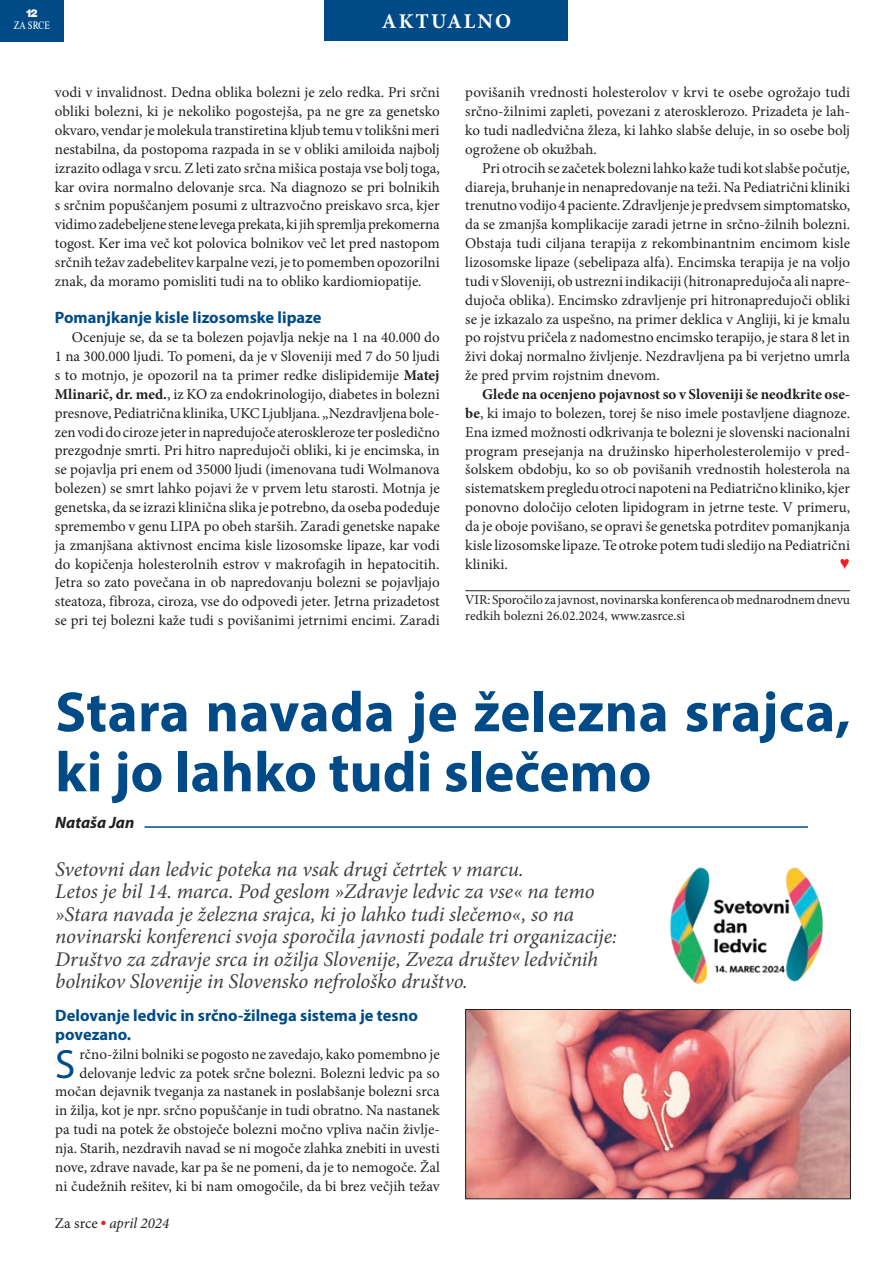
<style>
.page{position:relative;width:893px;height:1263px;background:#fff}
.page>*{position:absolute;margin:0;border:0;box-sizing:border-box;transform-origin:0 0}
.t1{font:700 57px/60px "Myriad Pro";color:#004b87}
.t2{font:40.95px "Myriad Pro";color:#004b87}
.t3{font:italic 21px/22.5px "Minion Pro";letter-spacing:-.005em;color:#3e3e3f}
.t4{font:700 21px "Minion Pro";letter-spacing:.1em;color:#fff}
.t5{font:700 16.5px/18.9px "Myriad Pro";color:#004b87}
.t6{font:italic 700 16.5px "Myriad Pro";color:#231f20}
.t7{font:15px/18.9px "Minion Pro";color:#231f20;text-align:justify}
.t8{font:italic 15px "Minion Pro";color:#231f20}
.t9{font:13.5px/16.5px "Minion Pro";letter-spacing:-.01em;color:#231f20}
.t10{font:11.25px "Nimbus Roman DOT";color:#fff;scale:.8 1}
.t11{font:11.25px "Nimbus Sans POT Blac";color:#fff}
.t12{font:6px "Dixieland Normal";color:#ee1d23}
.s1{font-weight:700}
</style>
<div class="page">
<div style="left:325px;top:0;width:243px;height:41px;background:#004b87"></div>
<div style="left:0;top:0;width:64px;height:41px;background:#004b87"></div>
<hr style="left:145px;top:826px;width:663px;height:2px;background:#004b87">
<img style="left:670px;top:867px;width:154px;height:117px">
<hr style="left:465px;top:590px;width:385px;height:1px;background:#231f20">
<img style="left:467px;top:1011px;width:382px;height:186px">
<div style="left:465px;top:1009px;width:386px;height:190px;border:1px solid #231f20"></div>
<p class="t11" style="left:26px;top:8px;width:13px">12</p>
<p class="t10" style="left:14px;top:19px;width:47px">ZA SRCE</p>
<h3 class="t4" style="left:382px;top:7px;width:131px">AKTUALNO</h3>
<p class="t7" style="left:55px;top:83px;width:386px">vodi v invalidnost. Dedna oblika bolezni je zelo redka. Pri srčni obliki bolezni, ki je nekoliko pogostejša, pa ne gre za genetsko okvaro, vendar je molekula transtiretina kljub temu v tolikšni meri nestabilna, da postopoma razpada in se v obliki amiloida najbolj izrazito odlaga v srcu. Z leti zato srčna mišica postaja vse bolj toga, kar ovira normalno delovanje srca. Na diagnozo se pri bolnikih s srčnim popuščanjem posumi z ultrazvočno preiskavo srca, kjer vidimo zadebeljene stene levega prekata, ki jih spremlja prekomerna togost. Ker ima več kot polovica bolnikov več let pred nastopom srčnih težav zadebelitev karpalne vezi, je to pomemben opozorilni znak, da moramo pomisliti tudi na to obliko kardiomiopatije.</p>
<p class="t5" style="left:55px;top:308px;width:268px">Pomanjkanje kisle lizosomske lipaze</p>
<p class="t7" style="left:55px;top:328px;width:386px;text-indent:17px">Ocenjuje se, da se ta bolezen pojavlja nekje na 1 na 40.000 do 1 na 300.000 ljudi. To pomeni, da je v Sloveniji med 7 do 50 ljudi s to motnjo, je opozoril na ta primer redke dislipidemije <span class="s1">Matej Mlinarič, dr. med.</span>, iz KO za endokrinologijo, diabetes in bolezni presnove, Pediatrična klinika, UKC Ljubljana. „Nezdravljena bole&shy;zen vodi do ciroze jeter in napredujoče ateroskleroze ter posledično prezgodnje smrti. Pri hitro napredujoči obliki, ki je encimska, in se pojavlja pri enem od 35000 ljudi (imenovana tudi Wolmanova bolezen) se smrt lahko pojavi že v prvem letu starosti. Motnja je genetska, da se izrazi klinična slika je potrebno, da oseba podeduje spremembo v genu LIPA po obeh starših. Zaradi genetske napake ja zmanjšana aktivnost encima kisle lizosomske lipaze, kar vodi do kopičenja holesterolnih estrov v makrofagih in hepatocitih.<br>Jetra so zato povečana in ob napredovanju bolezni se pojavljajo steatoza, fibroza, ciroza, vse do odpovedi jeter. Jetrna prizadetost se pri tej bolezni kaže tudi s povišanimi jetrnimi encimi. Zaradi</p>
<p class="t7" style="left:465px;top:83px;width:386px">povišanih vrednosti holesterolov v krvi te osebe ogrožajo tudi srčno-žilnimi zapleti, povezani z aterosklerozo. Prizadeta je lah&shy;ko tudi nadledvična žleza, ki lahko slabše deluje, in so osebe bolj ogrožene ob okužbah.</p>
<p class="t7" style="left:465px;top:158px;width:386px;text-indent:17px">Pri otrocih se začetek bolezni lahko kaže tudi kot slabše počutje, diareja, bruhanje in nenapredovanje na teži. Na Pediatrični kliniki trenutno vodijo 4 paciente. Zdravljenje je predvsem simptomatsko, da se zmanjša komplikacije zaradi jetrne in srčno-žilnih bolezni.<br>Obstaja tudi ciljana terapija z rekombinantnim encimom kisle lizosomske lipaze (sebelipaza alfa). Encimska terapija je na voljo tudi v Sloveniji, ob ustrezni indikaciji (hitronapredujoča ali napre&shy;dujoča oblika). Encimsko zdravljenje pri hitronapredujoči obliki se je izkazalo za uspešno, na primer deklica v Angliji, ki je kmalu po rojstvu pričela z nadomestno encimsko terapijo, je stara 8 let in živi dokaj normalno življenje. Nezdravljena pa bi verjetno umrla že pred prvim rojstnim dnevom.</p>
<p class="t7" style="left:465px;top:385px;width:386px;text-indent:17px"><span class="s1">Glede na ocenjeno pojavnost so v Sloveniji še neodkrite ose&shy;be</span>, ki imajo to bolezen, torej še niso imele postavljene diagnoze.<br>Ena izmed možnosti odkrivanja te bolezni je slovenski nacionalni program presejanja na družinsko hiperholesterolemijo v pred&shy;šolskem obdobju, ko so ob povišanih vrednostih holesterola na sistematskem pregledu otroci napoteni na Pediatrično kliniko, kjer ponovno določijo celoten lipidogram in jetrne teste. V primeru, da je oboje povišano, se opravi še genetska potrditev pomanjkanja kisle lizosomske lipaze. Te otroke potem tudi sledijo na Pediatrični kliniki.</p>
<p class="t9" style="left:465px;top:591px;width:386px">VIR: Sporočilo za javnost, novinarska konferenca ob mednarodnem dnevu redkih bolezni 26.02.2024, www.zasrce.si</p>
<h1 class="t1" style="left:55px;top:680px;width:797px">Stara navada je železna srajca, ki jo lahko tudi slečemo</h1>
<p class="t6" style="left:55px;top:811px;width:81px">Nataša Jan</p>
<p class="t3" style="left:55px;top:858px;width:563px">S vetovni dan ledvic poteka na vsak drugi četrtek v marcu.<br>Letos je bil 14. marca. Pod geslom »Zdravje ledvic za vse« na temo »Stara navada je železna srajca, ki jo lahko tudi slečemo«, so na novinarski konferenci svoja sporočila javnosti podale tri organizacije:<br>Društvo za zdravje srca in ožilja Slovenije, Zveza društev ledvičnih bolnikov Slovenije in Slovensko nefrološko društvo.</p>
<p class="t5" style="left:55px;top:1005px;width:364px">Delovanje ledvic in srčno-žilnega sistema je tesno povezano.</p>
<h2 class="t2" style="left:55px;top:1038px;width:22px">S</h2>
<p class="t7" style="left:55px;top:1044px;width:386px;text-align:right">rčno-žilni bolniki se pogosto ne zavedajo, kako pomembno je delovanje ledvic za potek srčne bolezni. Bolezni ledvic pa so močan dejavnik tveganja za nastanek in poslabšanje bolezni srca in žilja, kot je npr. srčno popuščanje in tudi obratno. Na nastanek pa tudi na potek že obstoječe bolezni močno vpliva način življe&shy;nja. Starih, nezdravih navad se ni mogoče zlahka znebiti in uvesti nove, zdrave navade, kar pa še ne pomeni, da je to nemogoče. Žal ni čudežnih rešitev, ki bi nam omogočile, da bi brez večjih težav</p>
<p class="t7" style="left:55px;top:1214px;width:44px">Za srce</p>
<p class="t12" style="left:101px;top:1220px;width:6px">l</p>
<p class="t8" style="left:109px;top:1213px;width:61px">april 2024</p>
</div>
